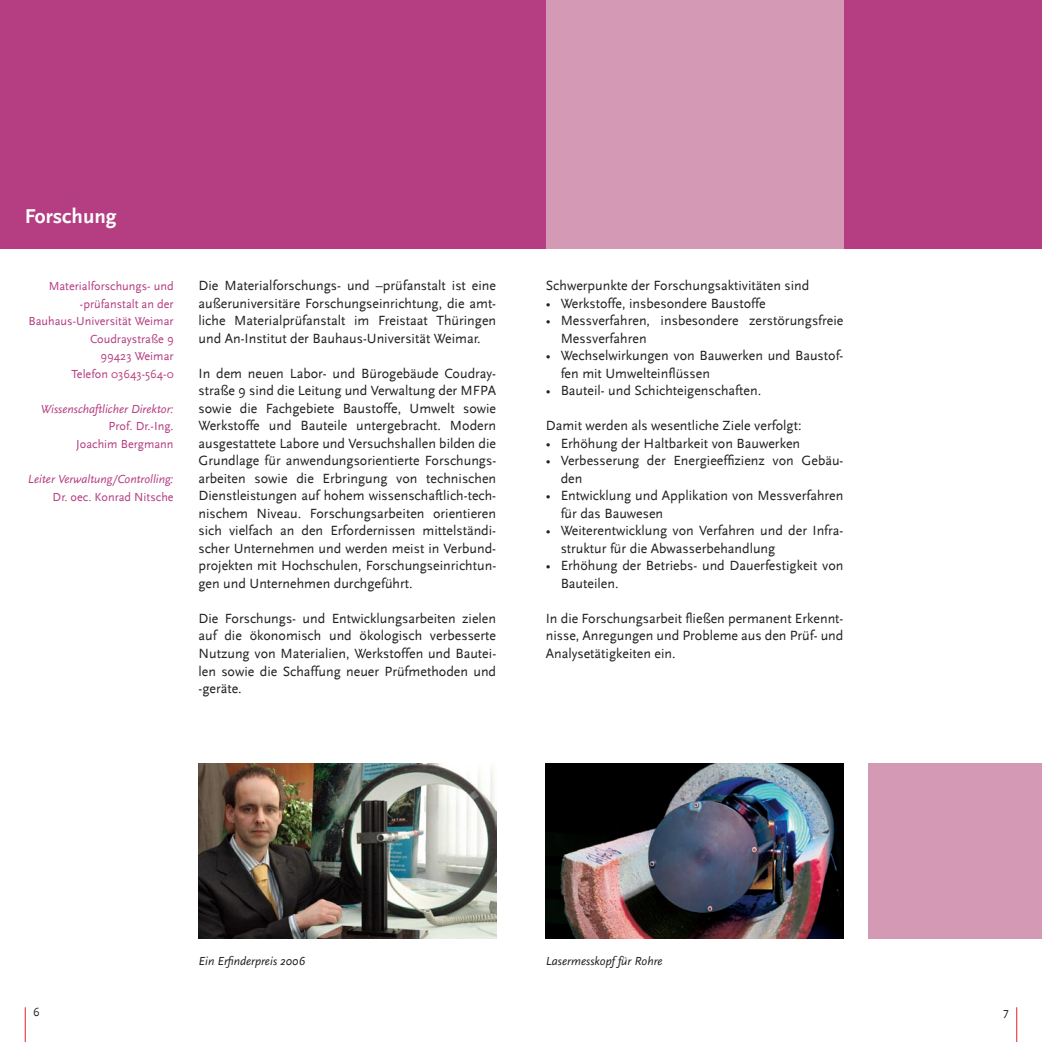
<style>
.page{position:relative;width:1042px;height:1042px;background:#fff}
.page>*{position:absolute;margin:0;border:0;box-sizing:border-box;transform-origin:0 0}
.t1{font:700 21px "Scala Sans";color:#fff}
.t2{font:14px/17.5px "Scala Sans";color:#231f20}
.t3{font:12.25px/17.5px "Scala Sans";color:#b53d81;text-align:right}
.t4{font:italic 12.25px "Scala Sans";color:#b53d81}
.t5{font:italic 12.25px "Scala Sans";color:#231f20}
.t6{font:12.25px "Scala Sans";color:#231f20}
</style>
<div class="page">
<hr style="left:25px;top:1007px;width:1px;height:35px;background:#ee1d23">
<hr style="left:1016px;top:1007px;width:1px;height:35px;background:#ee1d23">
<div style="left:0;top:0;width:1042px;height:248px;background:#b53d81"></div>
<div style="left:546px;top:0;width:297px;height:248px;background:#d399b5"></div>
<div style="left:868px;top:763px;width:174px;height:175px;background:#d399b5"></div>
<img style="left:198px;top:763px;width:298px;height:175px">
<img style="left:546px;top:763px;width:297px;height:175px">
<h1 class="t1" style="left:25px;top:205px;width:93px">Forschung</h1>
<p class="t3" style="left:28px;top:278px;width:147px">Materialforschungs- und -prüfanstalt an der<br>Bauhaus-Universität Weimar<br>Coudraystraße 9<br>99423 Weimar<br>Telefon 03643-564-0</p>
<p class="t4" style="left:41px;top:402px;width:134px">Wissenschaftlicher Direktor:</p>
<p class="t3" style="left:76px;top:418px;width:99px">Prof. Dr.-Ing.<br>Joachim Bergmann</p>
<p class="t4" style="left:28px;top:472px;width:147px">Leiter Verwaltung/Controlling:</p>
<p class="t3" style="left:53px;top:488px;width:123px">Dr. oec. Konrad Nitsche</p>
<p class="t2" style="left:198px;top:277px;width:299px;text-align:justify">Die Materialforschungs- und –prüfanstalt ist eine außeruniversitäre Forschungseinrichtung, die amt&shy;liche Materialprüfanstalt im Freistaat Thüringen und An-Institut der Bauhaus-Universität Weimar.</p>
<p class="t2" style="left:198px;top:365px;width:299px;text-align:justify">In dem neuen Labor- und Bürogebäude Coudray&shy;straße 9 sind die Leitung und Verwaltung der MFPA sowie die Fachgebiete Baustoffe, Umwelt sowie Werkstoffe und Bauteile untergebracht. Modern ausgestattete Labore und Versuchshallen bilden die Grundlage für anwendungsorientierte Forschungs&shy;arbeiten sowie die Erbringung von technischen Dienstleistungen auf hohem wissenschaftlich-tech&shy;nischem Niveau. Forschungsarbeiten orientieren sich vielfach an den Erfordernissen mittelständi&shy;scher Unternehmen und werden meist in Verbund&shy;projekten mit Hochschulen, Forschungseinrichtun&shy;gen und Unternehmen durchgeführt.</p>
<p class="t2" style="left:198px;top:610px;width:299px;text-align:justify">Die Forschungs- und Entwicklungsarbeiten zielen auf die ökonomisch und ökologisch verbesserte Nutzung von Materialien, Werkstoffen und Bautei&shy;len sowie die Schaffung neuer Prüfmethoden und -geräte.</p>
<p class="t2" style="left:546px;top:277px;width:265px">Schwerpunkte der Forschungsaktivitäten sind</p>
<p class="t2" style="left:546px;top:295px;width:221px">• Werkstoffe, insbesondere Baustoffe</p>
<p class="t2" style="left:561px;top:312px;width:284px;text-indent:-15px">• Messverfahren, insbesondere zerstörungsfreie<br>Messverfahren</p>
<p class="t2" style="left:561px;top:347px;width:284px;text-indent:-15px">• Wechselwirkungen von Bauwerken und Baustof&shy;fen mit Umwelteinflüssen</p>
<p class="t2" style="left:546px;top:382px;width:217px">• Bauteil- und Schichteigenschaften.</p>
<p class="t2" style="left:546px;top:417px;width:257px">Damit werden als wesentliche Ziele verfolgt:</p>
<p class="t2" style="left:546px;top:435px;width:256px">• Erhöhung der Haltbarkeit von Bauwerken</p>
<p class="t2" style="left:561px;top:452px;width:284px;text-indent:-15px">• Verbesserung der Energieeffizienz von Gebäu&shy;den</p>
<p class="t2" style="left:561px;top:487px;width:284px;text-indent:-15px">• Entwicklung und Applikation von Messverfahren für das Bauwesen</p>
<p class="t2" style="left:561px;top:522px;width:284px;text-indent:-15px">• Weiterentwicklung von Verfahren und der Infra&shy;struktur für die Abwasserbehandlung</p>
<p class="t2" style="left:561px;top:557px;width:284px;text-indent:-15px">• Erhöhung der Betriebs- und Dauerfestigkeit von<br>Bauteilen.</p>
<p class="t2" style="left:546px;top:610px;width:299px;text-align:justify">In die Forschungsarbeit fließen permanent Erkennt&shy;nisse, Anregungen und Probleme aus den Prüf- und Analysetätigkeiten ein.</p>
<p class="t5" style="left:199px;top:954px;width:108px">Ein Erfinderpreis 2006</p>
<p class="t5" style="left:546px;top:954px;width:118px">Lasermesskopf für Rohre</p>
<p class="t6" style="left:33px;top:1006px;width:8px">6</p>
<p class="t6" style="left:1003px;top:1006px;width:7px">7</p>
</div>
